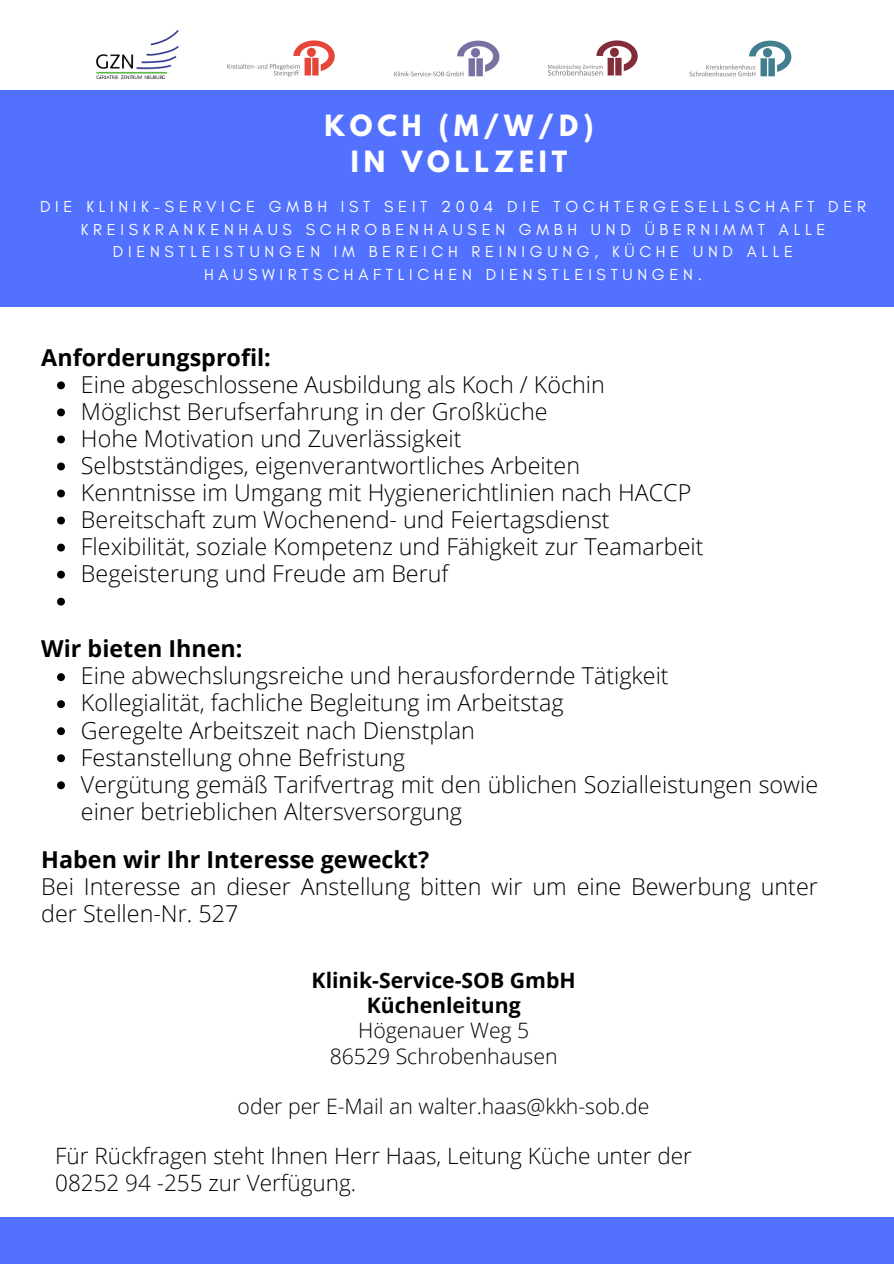
<style>
.page{position:relative;width:894px;height:1264px;background:#fff}
.page>*{position:absolute;margin:0;border:0;box-sizing:border-box;transform-origin:0 0}
.t1{font:700 25.95px/36.2px "League Spartan";letter-spacing:.19em;color:#fff;text-align:center}
.t2{font:300 23.25px/27px "Open Sans";color:#000}
.t3{font:700 23.25px "Open Sans";color:#000}
.t4{font:300 22.5px/27px "Open Sans";color:#000}
.t5{font:300 21.15px/25.2px "Open Sans";color:#000;text-align:center}
.t6{font:700 21.15px/25.2px "Open Sans";color:#000;text-align:center}
.t7{font:16.2px/22.5px "Glacial Indifference";letter-spacing:.29em;color:#fff;text-align:center}
</style>
<div class="page">
<div style="left:0;top:89px;width:893px;height:218px;background:#5271ff"></div>
<img style="left:548px;top:40px;width:90px;height:36px">
<img style="left:309px;top:40px;width:191px;height:37px">
<img style="left:689px;top:40px;width:103px;height:37px">
<img style="left:96px;top:31px;width:83px;height:47px">
<svg style="left:57px;top:381px;width:8px;height:8px"></svg>
<svg style="left:57px;top:408px;width:8px;height:8px"></svg>
<svg style="left:57px;top:435px;width:8px;height:8px"></svg>
<svg style="left:57px;top:462px;width:8px;height:8px"></svg>
<svg style="left:57px;top:489px;width:8px;height:8px"></svg>
<svg style="left:57px;top:516px;width:8px;height:8px"></svg>
<svg style="left:57px;top:543px;width:8px;height:8px"></svg>
<svg style="left:57px;top:570px;width:8px;height:8px"></svg>
<svg style="left:57px;top:597px;width:8px;height:8px"></svg>
<svg style="left:57px;top:673px;width:8px;height:8px"></svg>
<svg style="left:57px;top:700px;width:8px;height:8px"></svg>
<svg style="left:57px;top:727px;width:8px;height:8px"></svg>
<svg style="left:57px;top:754px;width:8px;height:8px"></svg>
<svg style="left:57px;top:781px;width:8px;height:8px"></svg>
<div style="left:0;top:1217px;width:893px;height:46px;background:#5271ff"></div>
<p class="t1" style="left:324px;top:111px;width:270px">KOCH (M/W/D)<br>IN VOLLZEIT</p>
<p class="t7" style="left:40px;top:195px;width:827px">DIE KLINIK-SERVICE GMBH IST SEIT 2004 DIE TOCHTERGESELLSCHAFT DER KREISKRANKENHAUS SCHROBENHAUSEN GMBH UND ÜBERNIMMT ALLE DIENSTLEISTUNGEN IM BEREICH REINIGUNG, KÜCHE UND ALLE HAUSWIRTSCHAFTLICHEN DIENSTLEISTUNGEN.</p>
<p class="t3" style="left:41px;top:341px;width:231px">Anforderungsprofil:</p>
<p class="t2" style="left:81px;top:370px;width:624px">Eine abgeschlossene Ausbildung als Koch / Köchin Möglichst Berufserfahrung in der Großküche<br>Hohe Motivation und Zuverlässigkeit<br>Selbstständiges, eigenverantwortliches Arbeiten<br>Kenntnisse im Umgang mit Hygienerichtlinien nach HACCP Bereitschaft zum Wochenend- und Feiertagsdienst Flexibilität, soziale Kompetenz und Fähigkeit zur Teamarbeit Begeisterung und Freude am Beruf</p>
<p class="t3" style="left:41px;top:632px;width:203px">Wir bieten Ihnen:</p>
<p class="t2" style="left:81px;top:662px;width:738px">Eine abwechslungsreiche und herausfordernde Tätigkeit<br>Kollegialität, fachliche Begleitung im Arbeitstag<br>Geregelte Arbeitszeit nach Dienstplan<br>Festanstellung ohne Befristung<br>Vergütung gemäß Tarifvertrag mit den üblichen Sozialleistungen sowie einer betrieblichen Altersversorgung</p>
<p class="t3" style="left:41px;top:843px;width:389px">Haben wir Ihr Interesse geweckt?</p>
<p class="t2" style="left:41px;top:872px;width:778px">Bei Interesse an dieser Anstellung bitten wir um eine Bewerbung unter der Stellen-Nr. 527</p>
<p class="t6" style="left:311px;top:967px;width:265px">Klinik-Service-SOB GmbH<br>Küchenleitung</p>
<p class="t5" style="left:329px;top:1017px;width:229px">Högenauer Weg 5<br>86529 Schrobenhausen</p>
<p class="t5" style="left:237px;top:1093px;width:413px">oder per E-Mail an walter.haas@kkh-sob.de</p>
<p class="t4" style="left:55px;top:1141px;width:638px">Für Rückfragen steht Ihnen Herr Haas, Leitung Küche unter der<br>08252 94 -255 zur Verfügung.</p>
</div>
